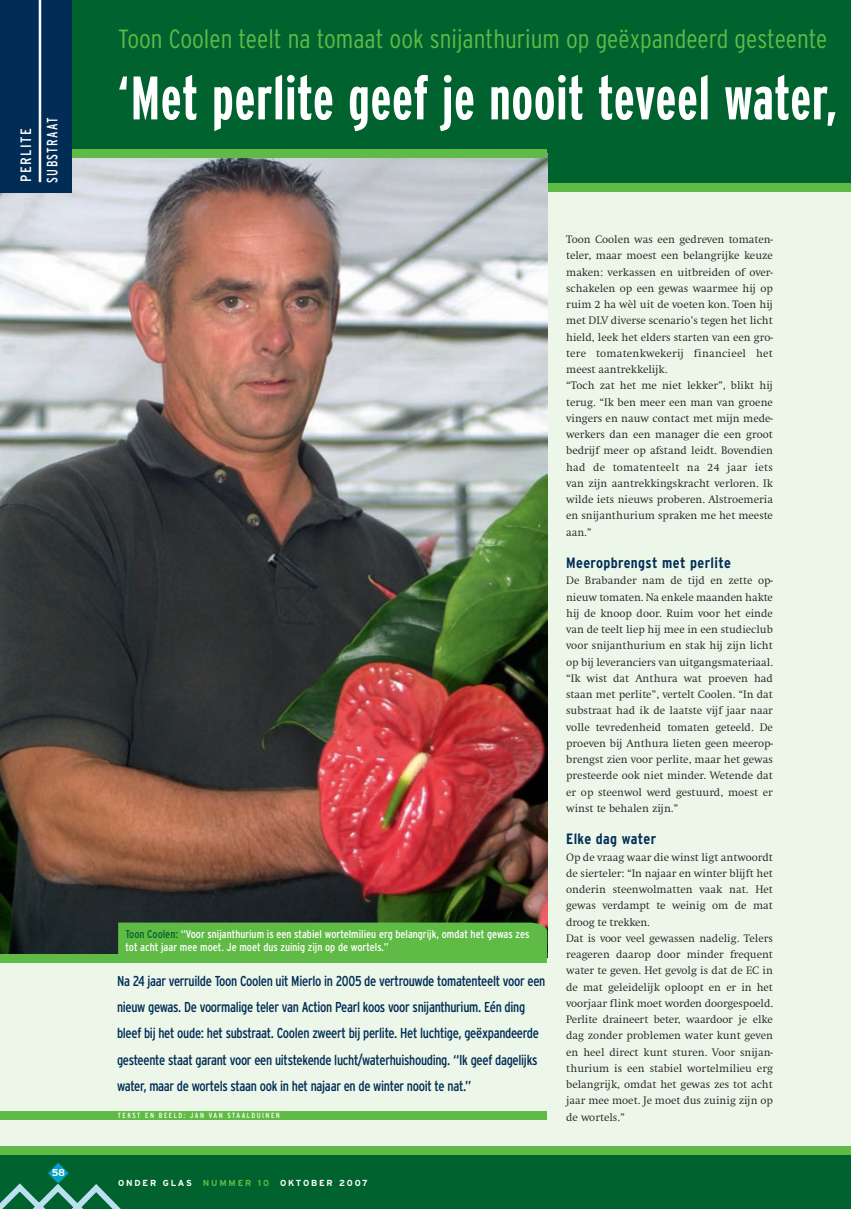
<style>
.page{position:relative;width:851px;height:1209px;background:#fff}
.page>*{position:absolute;margin:0;border:0;box-sizing:border-box;transform-origin:0 0}
.t1{font:700 extra-condensed 61.25px "Interstate";letter-spacing:.015em;color:#fff}
.t2{font:300 condensed 26.25px "Interstate";color:#60bb46}
.t3{font:700 condensed 15px "Interstate";letter-spacing:.025em;color:#002c55}
.t4{font:condensed 15px/26.4px "Interstate";letter-spacing:.1em;color:#fff}
.t5{font:condensed 14.38px/26.2px "Interstate";letter-spacing:-.025em;color:#002c55;scale:.96 1}
.t6{font:300 11.25px/16.2px "Swift";color:#231f20}
.t7{font:condensed 11.25px/13.8px "Interstate";color:#fff}
.t8{font:700 10px "Interstate";color:#fff}
.t9{font:700 8.75px "Interstate";letter-spacing:.205em;color:#fff}
.t10{font:700 8.75px "Interstate";letter-spacing:.205em;color:#60bb46}
.t11{font:condensed 7.5px "Interstate";letter-spacing:.2em;color:#fff}
.s1{color:#00622f}
</style>
<div class="page">
<img style="left:0;top:0;width:850px;height:1209px">
<h3 class="t4" style="left:14px;top:183px;width:66px;rotate:-90deg">PERLITE<br>SUBSTRAAT</h3>
<p class="t8" style="left:52px;top:1169px;width:15px">58</p>
<h2 class="t2" style="left:118px;top:29px;width:710px">Toon Coolen teelt na tomaat ook snijanthurium op geëxpandeerd gesteente</h2>
<h1 class="t1" style="left:117px;top:76px;width:722px">‘Met perlite geef je nooit teveel water,</h1>
<p class="t7" style="left:125px;top:928px;width:405px"><span class="s1">Toon Coolen:</span> “Voor snijanthurium is een stabiel wortelmilieu erg belangrijk, omdat het gewas zes tot acht jaar mee moet. Je moet dus zuinig zijn op de wortels.”</p>
<p class="t5" style="left:117px;top:969px;width:448px">Na 24 jaar verruilde Toon Coolen uit Mierlo in 2005 de vertrouwde tomatenteelt voor een nieuw gewas. De voormalige teler van Action Pearl koos voor snijanthurium. Eén ding bleef bij het oude: het substraat. Coolen zweert bij perlite. Het luchtige, geëxpandeerde gesteente staat garant voor een uitstekende lucht/waterhuishouding. “Ik geef dagelijks water, maar de wortels staan ook in het najaar en de winter nooit te nat.”</p>
<p class="t11" style="left:118px;top:1113px;width:163px">TEKST EN BEELD: JAN VAN STAALDUINEN</p>
<p class="t6" style="left:566px;top:232px;width:208px">Toon Coolen was een gedreven tomaten&shy;teler, maar moest een belangrijke keuze maken: verkassen en uitbreiden of over&shy;schakelen op een gewas waarmee hij op ruim 2 ha wèl uit de voeten kon. Toen hij met DLV diverse scenario’s tegen het licht hield, leek het elders starten van een gro&shy;tere tomatenkwekerij financieel het meest aantrekkelijk.<br>“Toch zat het me niet lekker”, blikt hij terug. “Ik ben meer een man van groene vingers en nauw contact met mijn mede&shy;werkers dan een manager die een groot bedrijf meer op afstand leidt. Bovendien had de tomatenteelt na 24 jaar iets van zijn aantrekkingskracht verloren. Ik wilde iets nieuws proberen. Alstroemeria en snijanthurium spraken me het meeste aan.”</p>
<h3 class="t3" style="left:566px;top:556px;width:166px">Meeropbrengst met perlite</h3>
<p class="t6" style="left:566px;top:573px;width:208px;text-align:justify">De Brabander nam de tijd en zette op&shy;nieuw tomaten. Na enkele maanden hakte hij de knoop door. Ruim voor het einde van de teelt liep hij mee in een studieclub voor snijanthurium en stak hij zijn licht op bij leveranciers van uitgangsmateriaal. “Ik wist dat Anthura wat proeven had staan met perlite”, vertelt Coolen. “In dat substraat had ik de laatste vijf jaar naar volle tevredenheid tomaten geteeld. De proeven bij Anthura lieten geen meerop&shy;brengst zien voor perlite, maar het gewas presteerde ook niet minder. Wetende dat er op steenwol werd gestuurd, moest er winst te behalen zijn.”</p>
<h3 class="t3" style="left:566px;top:832px;width:92px">Elke dag water</h3>
<p class="t6" style="left:566px;top:850px;width:208px">Op de vraag waar die winst ligt antwoordt de sierteler: “In najaar en winter blijft het onderin steenwolmatten vaak nat. Het gewas verdampt te weinig om de mat droog te trekken.<br>Dat is voor veel gewassen nadelig. Telers reageren daarop door minder frequent water te geven. Het gevolg is dat de EC in de mat geleidelijk oploopt en er in het voorjaar flink moet worden doorgespoeld.<br>Perlite draineert beter, waardoor je elke dag zonder problemen water kunt geven en heel direct kunt sturen. Voor snijan&shy;thurium is een stabiel wortelmilieu erg belangrijk, omdat het gewas zes tot acht jaar mee moet. Je moet dus zuinig zijn op de wortels.”</p>
<p class="t9" style="left:118px;top:1179px;width:75px">ONDER GLAS</p>
<p class="t10" style="left:203px;top:1179px;width:68px">NUMMER 10</p>
<p class="t9" style="left:280px;top:1179px;width:89px">OKTOBER 2007</p>
</div>
